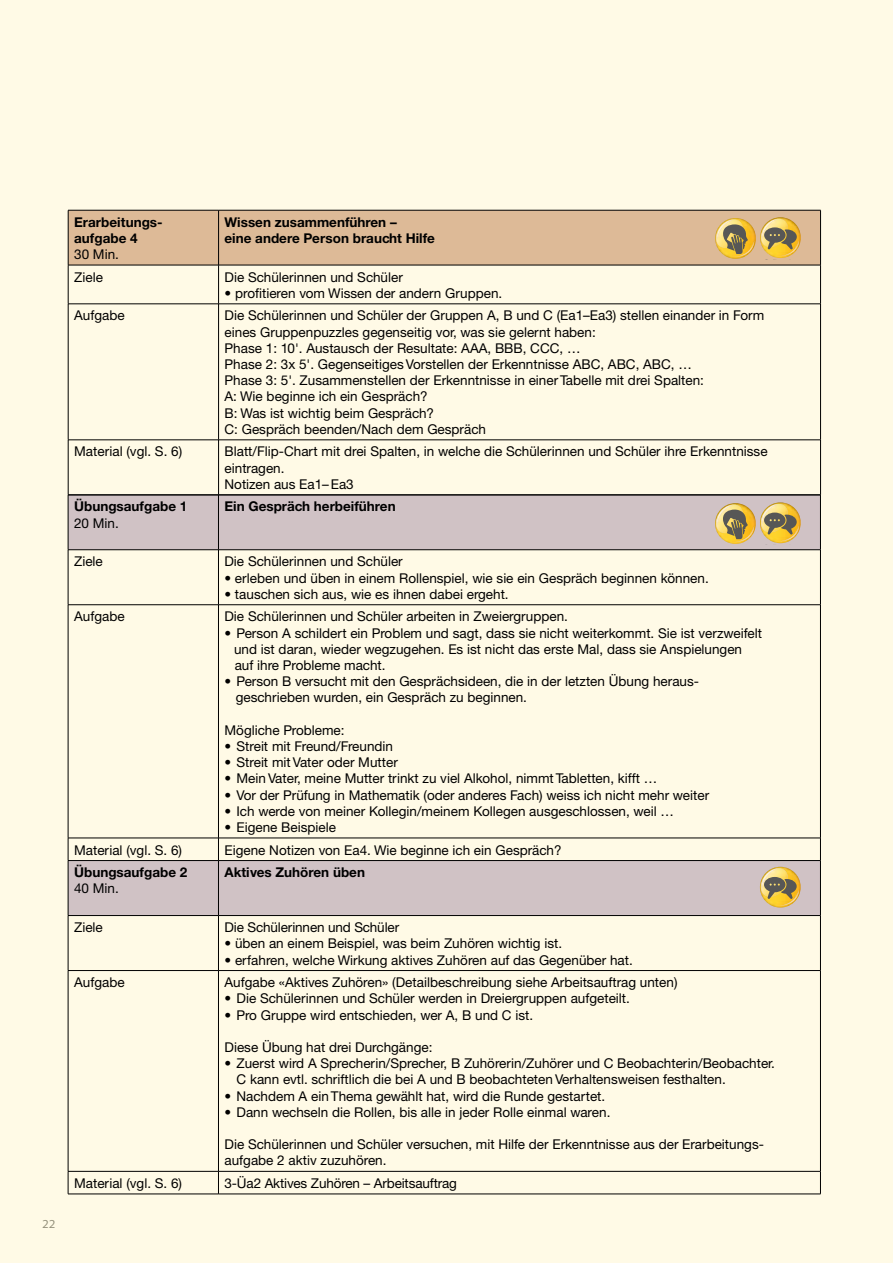
<style>
.page{position:relative;width:893px;height:1263px;background:#fffae6}
.page>*{position:absolute;margin:0;border:0;box-sizing:border-box;transform-origin:0 0}
.t1{font:13.5px/16.2px "Helvetica Neue CE";color:#000}
.t2{font:700 13.5px/16.2px "Helvetica Neue CE";color:#000}
.t3{font:11.7px "Syntax";color:#878787}
</style>
<div class="page">
<svg style="left:69px;top:496px;width:751px;height:419px"></svg>
<hr style="left:68px;top:495px;width:1px;height:55px;background:#000">
<hr style="left:218px;top:495px;width:1px;height:55px;background:#000">
<hr style="left:820px;top:495px;width:1px;height:55px;background:#000">
<hr style="left:68px;top:549px;width:150px;height:1px;background:#000">
<hr style="left:68px;top:550px;width:1px;height:55px;background:#000">
<hr style="left:218px;top:549px;width:603px;height:1px;background:#000">
<hr style="left:218px;top:550px;width:1px;height:55px;background:#000">
<hr style="left:820px;top:550px;width:1px;height:55px;background:#000">
<hr style="left:68px;top:604px;width:150px;height:1px;background:#000">
<hr style="left:68px;top:605px;width:1px;height:233px;background:#000">
<hr style="left:218px;top:604px;width:603px;height:1px;background:#000">
<hr style="left:218px;top:605px;width:1px;height:233px;background:#000">
<hr style="left:820px;top:605px;width:1px;height:233px;background:#000">
<hr style="left:68px;top:838px;width:150px;height:1px;background:#000">
<svg style="left:68px;top:838px;width:1px;height:22px"></svg>
<hr style="left:218px;top:838px;width:603px;height:1px;background:#000">
<svg style="left:218px;top:838px;width:1px;height:22px"></svg>
<svg style="left:820px;top:838px;width:1px;height:22px"></svg>
<hr style="left:68px;top:860px;width:150px;height:1px;background:#000">
<hr style="left:68px;top:861px;width:1px;height:54px;background:#000">
<hr style="left:218px;top:860px;width:603px;height:1px;background:#000">
<hr style="left:218px;top:861px;width:1px;height:54px;background:#000">
<hr style="left:820px;top:861px;width:1px;height:54px;background:#000">
<hr style="left:68px;top:915px;width:150px;height:1px;background:#000">
<hr style="left:68px;top:916px;width:1px;height:54px;background:#000">
<hr style="left:218px;top:915px;width:603px;height:1px;background:#000">
<hr style="left:218px;top:916px;width:1px;height:54px;background:#000">
<hr style="left:820px;top:916px;width:1px;height:54px;background:#000">
<hr style="left:68px;top:970px;width:150px;height:1px;background:#000">
<hr style="left:68px;top:971px;width:1px;height:200px;background:#000">
<hr style="left:218px;top:970px;width:603px;height:1px;background:#000">
<hr style="left:218px;top:971px;width:1px;height:200px;background:#000">
<hr style="left:820px;top:971px;width:1px;height:200px;background:#000">
<hr style="left:68px;top:1171px;width:150px;height:1px;background:#000">
<svg style="left:68px;top:1171px;width:1px;height:23px"></svg>
<hr style="left:218px;top:1171px;width:603px;height:1px;background:#000">
<svg style="left:218px;top:1171px;width:1px;height:23px"></svg>
<svg style="left:820px;top:1171px;width:1px;height:23px"></svg>
<hr style="left:68px;top:1194px;width:150px;height:1px;background:#000">
<hr style="left:218px;top:1194px;width:603px;height:1px;background:#000">
<hr style="left:820px;top:210px;width:1px;height:55px;background:#000">
<hr style="left:68px;top:265px;width:151px;height:1px;background:#000">
<hr style="left:68px;top:265px;width:1px;height:39px;background:#000">
<hr style="left:219px;top:265px;width:602px;height:1px;background:#000">
<hr style="left:218px;top:265px;width:1px;height:39px;background:#000">
<hr style="left:820px;top:265px;width:1px;height:39px;background:#000">
<hr style="left:68px;top:304px;width:151px;height:1px;background:#000">
<hr style="left:68px;top:304px;width:1px;height:136px;background:#000">
<hr style="left:219px;top:304px;width:602px;height:1px;background:#000">
<hr style="left:218px;top:304px;width:1px;height:136px;background:#000">
<hr style="left:820px;top:304px;width:1px;height:136px;background:#000">
<hr style="left:68px;top:440px;width:151px;height:1px;background:#000">
<hr style="left:68px;top:440px;width:1px;height:55px;background:#000">
<hr style="left:219px;top:440px;width:602px;height:1px;background:#000">
<hr style="left:218px;top:440px;width:1px;height:55px;background:#000">
<hr style="left:820px;top:440px;width:1px;height:55px;background:#000">
<hr style="left:68px;top:495px;width:151px;height:1px;background:#000">
<hr style="left:219px;top:495px;width:602px;height:1px;background:#000">
<img style="left:760px;top:502px;width:41px;height:41px">
<img style="left:760px;top:504px;width:4px;height:28px">
<img style="left:762px;top:504px;width:2px;height:20px">
<img style="left:780px;top:534px;width:19px;height:7px">
<svg style="left:764px;top:502px;width:37px;height:32px"></svg>
<img style="left:715px;top:503px;width:41px;height:41px">
<img style="left:715px;top:533px;width:39px;height:11px">
<img style="left:715px;top:505px;width:4px;height:28px">
<img style="left:717px;top:505px;width:2px;height:19px">
<img style="left:735px;top:539px;width:19px;height:3px">
<svg style="left:719px;top:503px;width:37px;height:36px"></svg>
<img style="left:760px;top:867px;width:41px;height:40px">
<img style="left:760px;top:868px;width:4px;height:29px">
<img style="left:762px;top:868px;width:2px;height:20px">
<img style="left:780px;top:899px;width:19px;height:7px">
<svg style="left:764px;top:867px;width:37px;height:32px"></svg>
<svg style="left:68px;top:210px;width:752px;height:55px;background:#d5b38e"></svg>
<p class="t3" style="left:43px;top:1217px;width:15px">22</p>
<p class="t2" style="left:74px;top:214px;width:90px">Erarbeitungs&shy;aufgabe 4</p>
<p class="t1" style="left:74px;top:246px;width:46px">30 Min.</p>
<p class="t2" style="left:225px;top:214px;width:212px">Wissen zusammenführen –<br>eine andere Person braucht Hilfe</p>
<p class="t1" style="left:74px;top:269px;width:30px">Ziele</p>
<p class="t1" style="left:225px;top:269px;width:180px">Die Schülerinnen und Schüler</p>
<p class="t1" style="left:225px;top:285px;width:279px">• profitieren vom Wissen der andern Gruppen.</p>
<p class="t1" style="left:74px;top:308px;width:52px">Aufgabe</p>
<p class="t1" style="left:225px;top:308px;width:541px">Die Schülerinnen und Schüler der Gruppen A, B und C (Ea1–Ea3) stellen einander in Form eines Gruppenpuzzles gegenseitig vor, was sie gelernt haben:<br>Phase 1: 10'. Austausch der Resultate: AAA, BBB, CCC, …<br>Phase 2: 3x 5'. Gegenseitiges Vorstellen der Erkenntnisse ABC, ABC, ABC, …<br>Phase 3: 5'. Zusammenstellen der Erkenntnisse in einer Tabelle mit drei Spalten:<br>A: Wie beginne ich ein Gespräch?<br>B: Was ist wichtig beim Gespräch?<br>C: Gespräch beenden/Nach dem Gespräch</p>
<p class="t1" style="left:74px;top:444px;width:110px">Material (vgl. S. 6)</p>
<p class="t1" style="left:225px;top:444px;width:544px">Blatt/Flip-Chart mit drei Spalten, in welche die Schülerinnen und Schüler ihre Erkenntnisse eintragen.<br>Notizen aus Ea1–Ea3</p>
<p class="t2" style="left:74px;top:499px;width:115px">Übungsaufgabe 1</p>
<p class="t1" style="left:74px;top:515px;width:46px">20 Min.</p>
<p class="t2" style="left:224px;top:499px;width:173px">Ein Gespräch herbeiführen</p>
<p class="t1" style="left:74px;top:553px;width:30px">Ziele</p>
<p class="t1" style="left:224px;top:553px;width:180px">Die Schülerinnen und Schüler</p>
<p class="t1" style="left:224px;top:570px;width:486px">• erleben und üben in einem Rollenspiel, wie sie ein Gespräch beginnen können.</p>
<p class="t1" style="left:224px;top:586px;width:286px">• tauschen sich aus, wie es ihnen dabei ergeht.</p>
<p class="t1" style="left:74px;top:608px;width:52px">Aufgabe</p>
<p class="t1" style="left:224px;top:608px;width:345px">Die Schülerinnen und Schüler arbeiten in Zweiergruppen.</p>
<p class="t1" style="left:234px;top:625px;width:529px;text-indent:-10px">• Person A schildert ein Problem und sagt, dass sie nicht weiterkommt. Sie ist verzweifelt und ist daran, wieder wegzugehen. Es ist nicht das erste Mal, dass sie Anspielungen auf ihre Probleme macht.</p>
<p class="t1" style="left:236px;top:673px;width:465px;text-indent:-11px">• Person B versucht mit den Gesprächsideen, die in der letzten Übung heraus&shy;geschrieben wurden, ein Gespräch zu beginnen.</p>
<p class="t1" style="left:224px;top:722px;width:122px">Mögliche Probleme:</p>
<p class="t1" style="left:224px;top:738px;width:170px">• Streit mit Freund/Freundin</p>
<p class="t1" style="left:224px;top:754px;width:175px">• Streit mit Vater oder Mutter</p>
<p class="t1" style="left:224px;top:770px;width:434px">• Mein Vater, meine Mutter trinkt zu viel Alkohol, nimmt Tabletten, kifft …</p>
<p class="t1" style="left:224px;top:787px;width:486px">• Vor der Prüfung in Mathematik (oder anderes Fach) weiss ich nicht mehr weiter</p>
<p class="t1" style="left:224px;top:803px;width:451px">• Ich werde von meiner Kollegin/meinem Kollegen ausgeschlossen, weil …</p>
<p class="t1" style="left:224px;top:819px;width:113px">• Eigene Beispiele</p>
<p class="t1" style="left:74px;top:842px;width:110px">Material (vgl. S. 6)</p>
<p class="t1" style="left:224px;top:842px;width:339px">Eigene Notizen von Ea4. Wie beginne ich ein Gespräch?</p>
<p class="t2" style="left:74px;top:864px;width:115px">Übungsaufgabe 2</p>
<p class="t1" style="left:74px;top:880px;width:46px">40 Min.</p>
<p class="t2" style="left:224px;top:864px;width:142px">Aktives Zuhören üben</p>
<p class="t1" style="left:74px;top:919px;width:30px">Ziele</p>
<p class="t1" style="left:224px;top:919px;width:176px">Die Schülerinnen und Schüler</p>
<p class="t1" style="left:224px;top:935px;width:339px">• üben an einem Beispiel, was beim Zuhören wichtig ist.</p>
<p class="t1" style="left:224px;top:952px;width:410px">• erfahren, welche Wirkung aktives Zuhören auf das Gegenüber hat.</p>
<p class="t1" style="left:74px;top:974px;width:52px">Aufgabe</p>
<p class="t1" style="left:224px;top:974px;width:454px">Aufgabe «Aktives Zuhören» (Detailbeschreibung siehe Arbeitsauftrag unten)</p>
<p class="t1" style="left:224px;top:990px;width:407px">• Die Schülerinnen und Schüler werden in Dreiergruppen aufgeteilt.</p>
<p class="t1" style="left:224px;top:1007px;width:310px">• Pro Gruppe wird entschieden, wer A, B und C ist.</p>
<p class="t1" style="left:224px;top:1039px;width:209px">Diese Übung hat drei Durchgänge:</p>
<p class="t1" style="left:236px;top:1055px;width:540px;text-indent:-12px">• Zuerst wird A Sprecherin/Sprecher, B Zuhörerin/Zuhörer und C Beobachterin/Beobachter.<br>C kann evtl. schriftlich die bei A und B beobachteten Verhaltensweisen festhalten.</p>
<p class="t1" style="left:224px;top:1088px;width:382px">• Nachdem A ein Thema gewählt hat, wird die Runde gestartet.</p>
<p class="t1" style="left:224px;top:1104px;width:387px">• Dann wechseln die Rollen, bis alle in jeder Rolle einmal waren.</p>
<p class="t1" style="left:224px;top:1136px;width:541px">Die Schülerinnen und Schüler versuchen, mit Hilfe der Erkenntnisse aus der Erarbeitungs&shy;aufgabe 2 aktiv zuzuhören.</p>
<p class="t1" style="left:74px;top:1175px;width:110px">Material (vgl. S. 6)</p>
<p class="t1" style="left:224px;top:1175px;width:234px">3-Üa2 Aktives Zuhören – Arbeitsauftrag</p>
</div>
